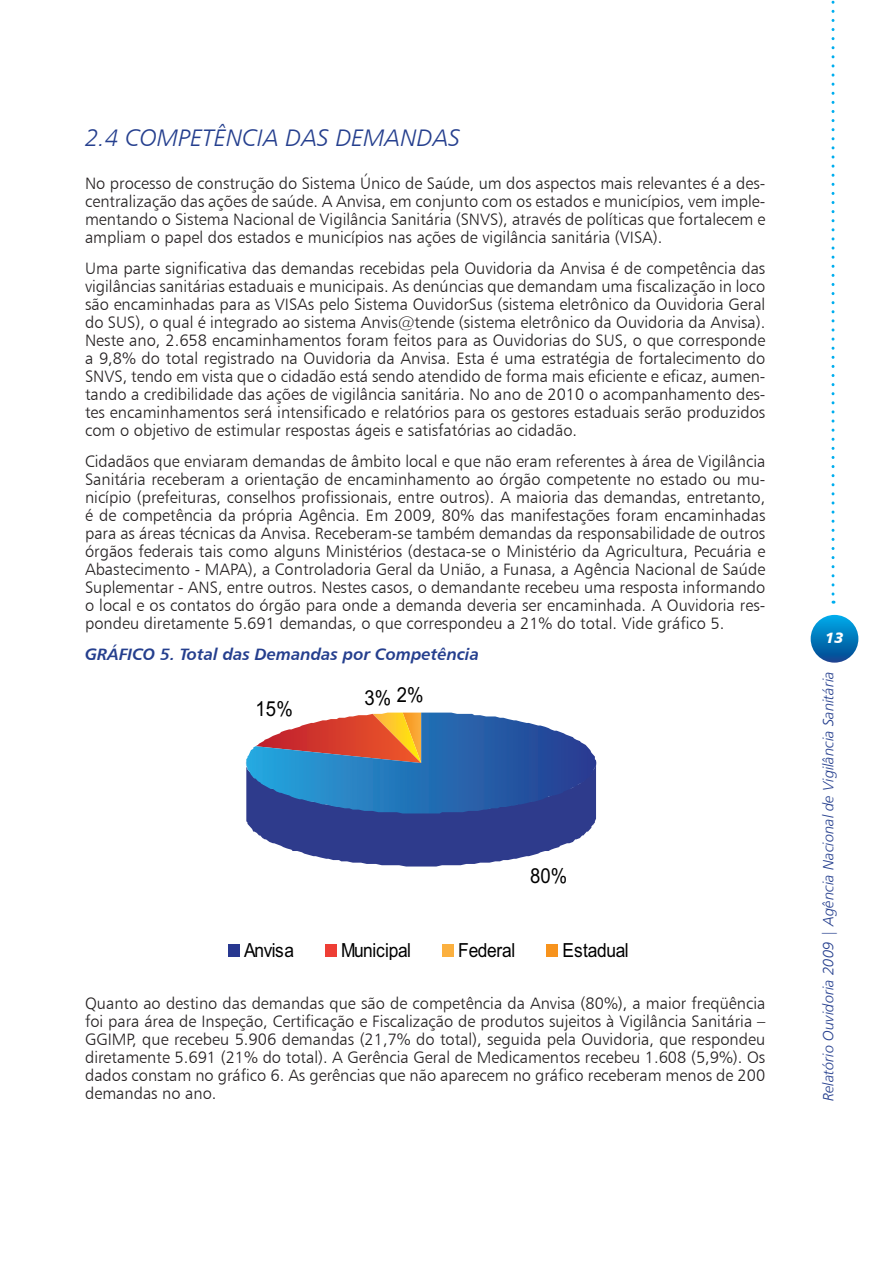
<style>
.page{position:relative;width:893px;height:1263px;background:#fff}
.page>*{position:absolute;margin:0;border:0;box-sizing:border-box;transform-origin:0 0}
.Subtítulo_1{font:24px "Humanist 777 BT Light Italic B";color:#253f8e}
.t1{font:20.7px "Arial";color:#000;scale:.9 1}
.t2{font:19.35px "Arial";letter-spacing:-.025em;color:#000;scale:.9 1}
.Texto{font:16.5px/18px "Humanist 777 BT Light B";color:#231f20;text-align:justify}
.Título_Quadro_Tabela{font:16.5px "Humanist 777 BT Bold Italic B";color:#253f8e}
.t3{font:15px "Humanist 777 BT Light Italic B";color:#253f8e}
.t4{font:15px "Humanist 777 BT Black Italic B";color:#fff}
</style>
<div class="page">
<svg style="left:831px;top:0;width:3px;height:604px"></svg>
<svg style="left:811px;top:615px;width:47px;height:48px;background:#0479bb"></svg>
<svg style="left:246px;top:712px;width:350px;height:154px;background:#596ea2"></svg>
<div style="left:228px;top:944px;width:11px;height:13px;background:#283890"></div>
<div style="left:325px;top:944px;width:12px;height:13px;background:#ee3e35"></div>
<div style="left:442px;top:944px;width:12px;height:13px;background:#fbb03f"></div>
<div style="left:546px;top:944px;width:12px;height:13px;background:#f7931d"></div>
<p class="Subtítulo_1" style="left:85px;top:123px;width:377px">2.4 COMPETÊNCIA DAS DEMANDAS</p>
<p class="Texto" style="left:85px;top:174px;width:682px">No processo de construção do Sistema Único de Saúde, um dos aspectos mais relevantes é a des&shy;centralização das ações de saúde. A Anvisa, em conjunto com os estados e municípios, vem imple&shy;mentando o Sistema Nacional de Vigilância Sanitária (SNVS), através de políticas que fortalecem e ampliam o papel dos estados e municípios nas ações de vigilância sanitária (VISA).</p>
<p class="Texto" style="left:85px;top:259px;width:682px">Uma parte significativa das demandas recebidas pela Ouvidoria da Anvisa é de competência das vigilâncias sanitárias estaduais e municipais. As denúncias que demandam uma fiscalização in loco são encaminhadas para as VISAs pelo Sistema OuvidorSus (sistema eletrônico da Ouvidoria Geral do SUS), o qual é integrado ao sistema Anvis@tende (sistema eletrônico da Ouvidoria da Anvisa).<br>Neste ano, 2.658 encaminhamentos foram feitos para as Ouvidorias do SUS, o que corresponde a 9,8% do total registrado na Ouvidoria da Anvisa. Esta é uma estratégia de fortalecimento do SNVS, tendo em vista que o cidadão está sendo atendido de forma mais eficiente e eficaz, aumen&shy;tando a credibilidade das ações de vigilância sanitária. No ano de 2010 o acompanhamento des&shy;tes encaminhamentos será intensificado e relatórios para os gestores estaduais serão produzidos com o objetivo de estimular respostas ágeis e satisfatórias ao cidadão.</p>
<p class="Texto" style="left:85px;top:452px;width:682px">Cidadãos que enviaram demandas de âmbito local e que não eram referentes à área de Vigilância Sanitária receberam a orientação de encaminhamento ao órgão competente no estado ou mu&shy;nicípio (prefeituras, conselhos profissionais, entre outros). A maioria das demandas, entretanto, é de competência da própria Agência. Em 2009, 80% das manifestações foram encaminhadas para as áreas técnicas da Anvisa. Receberam-se também demandas da responsabilidade de outros órgãos federais tais como alguns Ministérios (destaca-se o Ministério da Agricultura, Pecuária e Abastecimento - MAPA), a Controladoria Geral da União, a Funasa, a Agência Nacional de Saúde Suplementar - ANS, entre outros. Nestes casos, o demandante recebeu uma resposta informando o local e os contatos do órgão para onde a demanda deveria ser encaminhada. A Ouvidoria res&shy;pondeu diretamente 5.691 demandas, o que correspondeu a 21% do total. Vide gráfico 5.</p>
<p class="Título_Quadro_Tabela" style="left:85px;top:643px;width:395px">GRÁFICO 5. Total das Demandas por Competência</p>
<p class="t1" style="left:256px;top:696px;width:43px">15%</p>
<p class="t1" style="left:364px;top:683px;width:67px">3% 2%</p>
<p class="t1" style="left:530px;top:862px;width:43px">80%</p>
<p class="t2" style="left:244px;top:937px;width:57px">Anvisa</p>
<p class="t2" style="left:341px;top:937px;width:79px">Municipal</p>
<p class="t2" style="left:458px;top:937px;width:65px">Federal</p>
<p class="t2" style="left:562px;top:937px;width:75px">Estadual</p>
<p class="Texto" style="left:85px;top:994px;width:682px">Quanto ao destino das demandas que são de competência da Anvisa (80%), a maior freqüência foi para área de Inspeção, Certificação e Fiscalização de produtos sujeitos à Vigilância Sanitária – GGIMP, que recebeu 5.906 demandas (21,7% do total), seguida pela Ouvidoria, que respondeu diretamente 5.691 (21% do total). A Gerência Geral de Medicamentos recebeu 1.608 (5,9%). Os dados constam no gráfico 6. As gerências que não aparecem no gráfico receberam menos de 200 demandas no ano.</p>
<p class="t4" style="left:825px;top:628px;width:20px">13</p>
<p class="t3" style="left:819px;top:1101px;width:431px;rotate:-90deg">Relatório Ouvidoria 2009 | Agência Nacional de Vigilância Sanitária</p>
</div>
